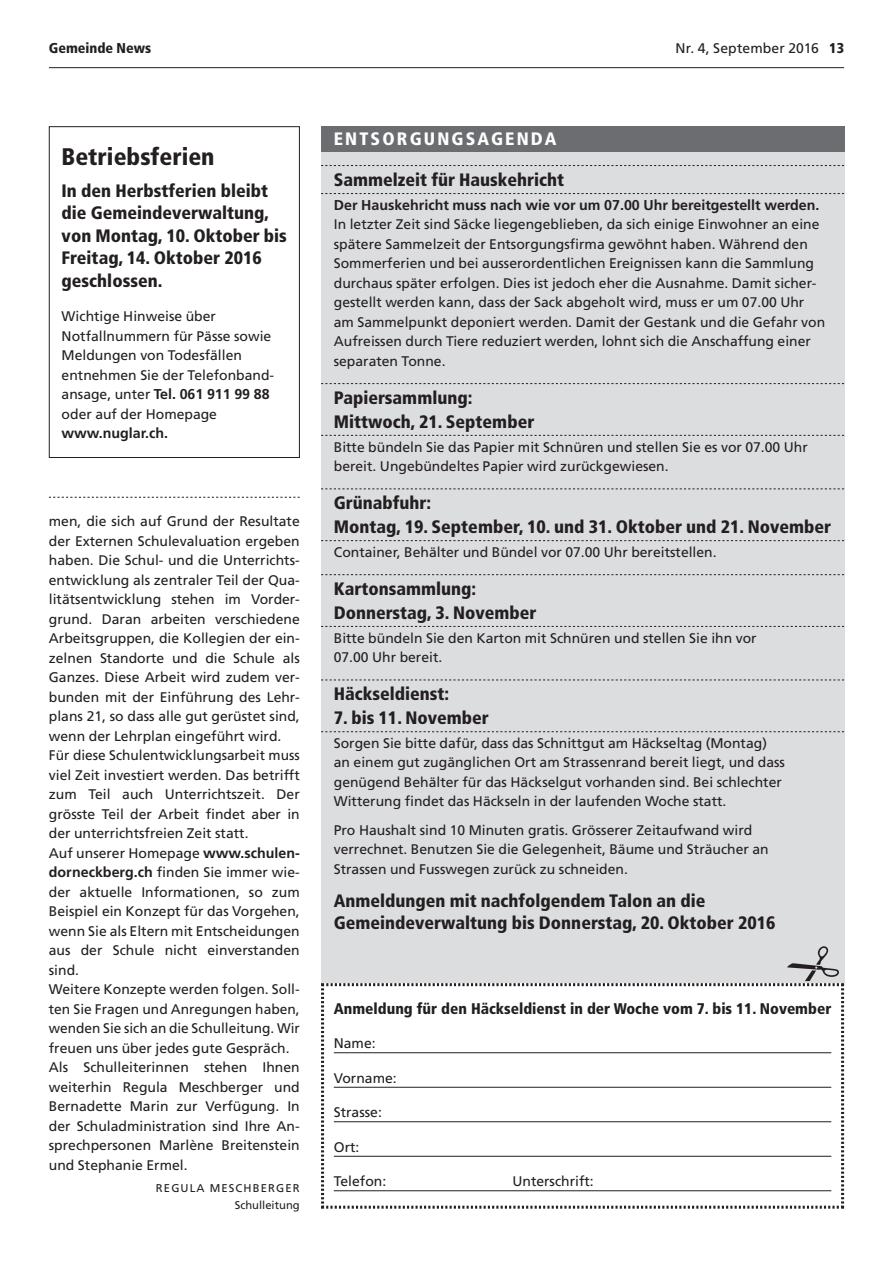
<style>
.page{position:relative;width:893px;height:1263px;background:#fff}
.page>*{position:absolute;margin:0;border:0;box-sizing:border-box;transform-origin:0 0}
.t1{font:900 condensed 24px "Frutiger LT";color:#231f20}
.t2{font:900 condensed 18px/22.5px "Frutiger LT";color:#231f20}
.t3{font:900 condensed 18px "Frutiger LT";letter-spacing:.12em;color:#fff}
.t4{font:900 condensed 15.45px "Frutiger LT";color:#231f20}
.t5{font:700 14.25px "Frutiger LT";color:#231f20}
.t6{font:900 condensed 14.25px "Frutiger LT";color:#231f20}
.t7{font:13.95px/19.5px "Frutiger LT";color:#231f20}
.t8{font:11.25px/16.5px "Frutiger LT";letter-spacing:.1em;color:#231f20;text-align:right}
.s1{font-weight:900;font-stretch:condensed;font-size:14.25px}
.s2{font-weight:400;font-size:13.95px}
.s3{font-weight:700;font-size:14.25px}
</style>
<div class="page">
<hr style="left:49px;top:67px;width:795px;height:1px;background:#231f20">
<div style="left:49px;top:126px;width:251px;height:332px;border:1px solid #231f20"></div>
<div style="left:321px;top:127px;width:523px;height:1033px;background:#dcdddf"></div>
<div style="left:321px;top:126px;width:523px;height:26px;background:#6c6d70"></div>
<svg style="left:321px;top:946px;width:523px;height:263px"></svg>
<svg style="left:321px;top:165px;width:523px;height:1px"></svg>
<svg style="left:321px;top:193px;width:523px;height:1px"></svg>
<svg style="left:321px;top:383px;width:523px;height:1px"></svg>
<svg style="left:321px;top:435px;width:523px;height:1px"></svg>
<svg style="left:321px;top:488px;width:523px;height:1px"></svg>
<svg style="left:321px;top:540px;width:523px;height:1px"></svg>
<svg style="left:321px;top:574px;width:523px;height:1px"></svg>
<svg style="left:321px;top:626px;width:523px;height:1px"></svg>
<svg style="left:321px;top:679px;width:523px;height:1px"></svg>
<svg style="left:321px;top:731px;width:523px;height:1px"></svg>
<svg style="left:49px;top:497px;width:251px;height:1px"></svg>
<p class="t6" style="left:49px;top:40px;width:104px">Gemeinde News</p>
<p class="t7" style="left:676px;top:39px;width:170px">Nr. 4, September 2016 <span class="s1">13</span></p>
<h1 class="t1" style="left:62px;top:143px;width:154px">Betriebsferien</h1>
<p class="t2" style="left:62px;top:179px;width:227px">In den Herbstferien bleibt die Gemeindeverwaltung, von Montag, 10. Oktober bis<br>Freitag, 14. Oktober 2016 geschlossen.</p>
<p class="t7" style="left:62px;top:307px;width:211px">Wichtige Hinweise über<br>Notfallnummern für Pässe sowie<br>Meldungen von Todesfällen entnehmen Sie der Telefonband--</p>
<p class="t5" style="left:62px;top:386px;width:209px"><span class="s2">ansage, unter</span> Tel. 061 911 99 88</p>
<p class="t7" style="left:62px;top:404px;width:157px">oder auf der Homepage</p>
<p class="t5" style="left:62px;top:425px;width:108px">www.nuglar.ch.</p>
<p class="t7" style="left:49px;top:512px;width:252px">men, die sich auf Grund der Resultate der Externen Schulevaluation ergeben haben. Die Schul- und die Unterrichts&shy;entwicklung als zentraler Teil der Qua&shy;litätsentwicklung stehen im Vorder&shy;grund. Daran arbeiten verschiedene Arbeitsgruppen, die Kollegien der ein&shy;zelnen Standorte und die Schule als Ganzes. Diese Arbeit wird zudem ver&shy;bunden mit der Einführung des Lehr&shy;plans 21, so dass alle gut gerüstet sind, wenn der Lehrplan eingeführt wird.<br>Für diese Schulentwicklungsarbeit muss viel Zeit investiert werden. Das betrifft zum Teil auch Unterrichtszeit. Der grösste Teil der Arbeit findet aber in der unterrichtsfreien Zeit statt.<br>Auf unserer Homepage <span class="s3">www.schulen&shy;dorneckberg.ch</span> finden Sie immer wie&shy;der aktuelle Informationen, so zum Beispiel ein Konzept für das Vorgehen, wenn Sie als Eltern mit Entscheidungen aus der Schule nicht einverstanden sind.<br>Weitere Konzepte werden folgen. Soll&shy;ten Sie Fragen und Anregungen haben, wenden Sie sich an die Schulleitung. Wir freuen uns über jedes gute Gespräch.<br>Als Schulleiterinnen stehen Ihnen weiterhin Regula Meschberger und Bernadette Marin zur Verfügung. In der Schuladministration sind Ihre An&shy;sprechpersonen Marlène Breitenstein und Stephanie Ermel.</p>
<p class="t8" style="left:156px;top:1180px;width:145px">REGULA MESCHBERGER<br>Schulleitung</p>
<p class="t3" style="left:334px;top:128px;width:224px">ENTSORGUNGSAGENDA</p>
<p class="t2" style="left:334px;top:168px;width:232px">Sammelzeit für Hauskehricht</p>
<p class="t5" style="left:334px;top:196px;width:487px">Der Hauskehricht muss nach wie vor um 07.00 Uhr bereitgestellt werden.</p>
<p class="t7" style="left:334px;top:215px;width:493px">In letzter Zeit sind Säcke liegengeblieben, da sich einige Einwohner an eine spätere Sammelzeit der Entsorgungsfirma gewöhnt haben. Während den Sommerferien und bei ausserordentlichen Ereignissen kann die Sammlung durchaus später erfolgen. Dies ist jedoch eher die Ausnahme. Damit sicher&shy;gestellt werden kann, dass der Sack abgeholt wird, muss er um 07.00 Uhr am Sammelpunkt deponiert werden. Damit der Gestank und die Gefahr von Aufreissen durch Tiere reduziert werden, lohnt sich die Anschaffung einer separaten Tonne.</p>
<p class="t2" style="left:334px;top:386px;width:202px;line-height:23.7px">Papiersammlung:<br>Mittwoch, 21. September</p>
<p class="t7" style="left:334px;top:437px;width:476px">Bitte bündeln Sie das Papier mit Schnüren und stellen Sie es vor 07.00 Uhr bereit. Ungebündeltes Papier wird zurückgewiesen.</p>
<p class="t2" style="left:334px;top:491px;width:499px;line-height:23.7px">Grünabfuhr:<br>Montag, 19. September, 10. und 31. Oktober und 21. November</p>
<p class="t7" style="left:334px;top:542px;width:384px">Container, Behälter und Bündel vor 07.00 Uhr bereitstellen.</p>
<p class="t2" style="left:334px;top:577px;width:204px;line-height:23.7px">Kartonsammlung:<br>Donnerstag, 3. November</p>
<p class="t7" style="left:334px;top:628px;width:424px">Bitte bündeln Sie den Karton mit Schnüren und stellen Sie ihn vor<br>07.00 Uhr bereit.</p>
<p class="t2" style="left:334px;top:683px;width:117px">Häckseldienst:</p>
<p class="t2" style="left:334px;top:706px;width:157px">7. bis 11. November</p>
<p class="t7" style="left:334px;top:733px;width:453px">Sorgen Sie bitte dafür, dass das Schnittgut am Häckseltag (Montag) an einem gut zugänglichen Ort am Strassenrand bereit liegt, und dass genügend Behälter für das Häckselgut vorhanden sind. Bei schlechter Witterung findet das Häckseln in der laufenden Woche statt.</p>
<p class="t7" style="left:334px;top:820px;width:436px">Pro Haushalt sind 10 Minuten gratis. Grösserer Zeitaufwand wird verrechnet. Benutzen Sie die Gelegenheit, Bäume und Sträucher an<br>Strassen und Fusswegen zurück zu schneiden.</p>
<p class="t2" style="left:334px;top:889px;width:443px">Anmeldungen mit nachfolgendem Talon an die<br>Gemeindeverwaltung bis Donnerstag, 20. Oktober 2016</p>
<p class="t4" style="left:334px;top:999px;width:499px">Anmeldung für den Häckseldienst in der Woche vom 7. bis 11. November</p>
<p class="t7" style="left:334px;top:1034px;width:43px">Name:</p>
<p class="t7" style="left:334px;top:1068px;width:64px">Vorname:</p>
<p class="t7" style="left:334px;top:1103px;width:50px">Strasse:</p>
<p class="t7" style="left:334px;top:1137px;width:27px">Ort:</p>
<p class="t7" style="left:334px;top:1172px;width:54px">Telefon:</p>
<p class="t7" style="left:512px;top:1172px;width:83px">Unterschrift:</p>
</div>
